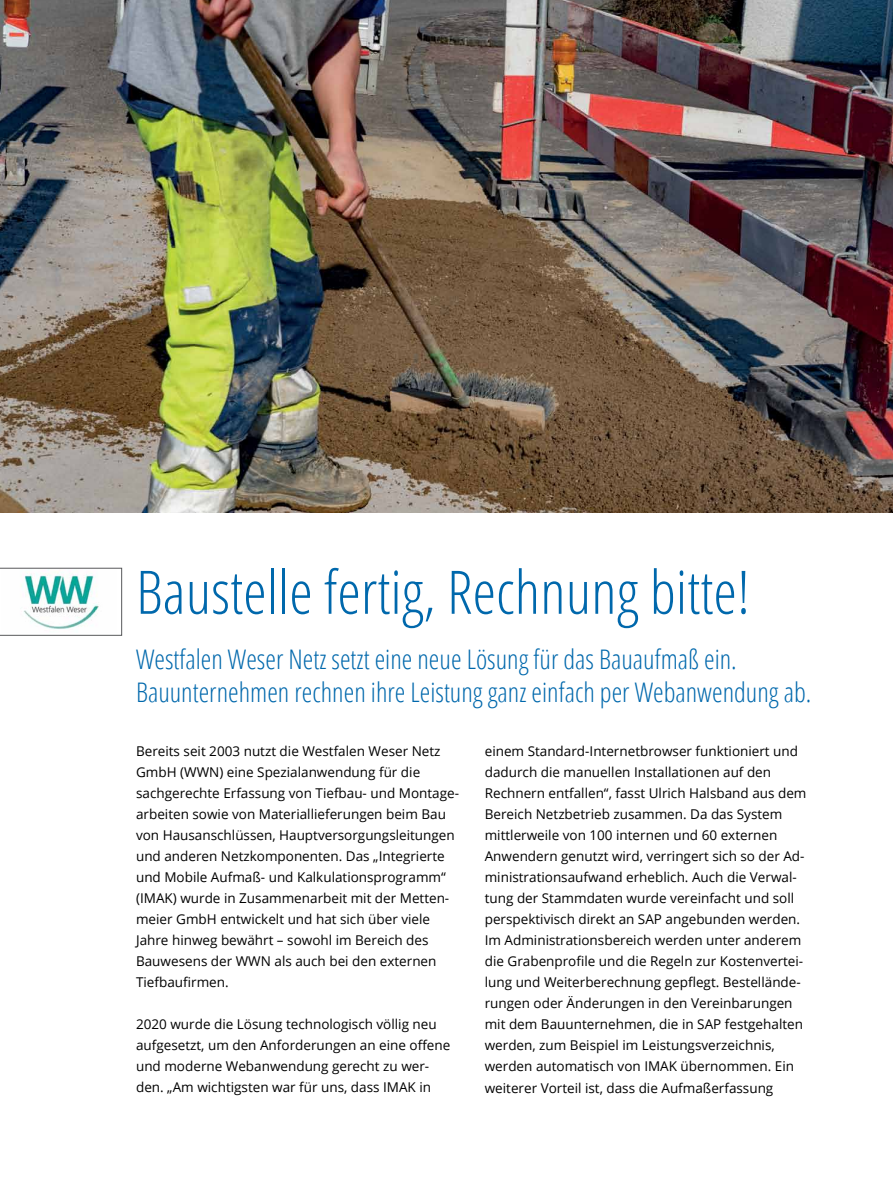
<style>
.page{position:relative;width:893px;height:1191px;background:#fff}
.page>*{position:absolute;margin:0;border:0;box-sizing:border-box;transform-origin:0 0}
.t1{font:300 condensed 60px "Open Sans";color:#0068ac}
.t2{font:300 condensed 27px/33px "Open Sans";color:#0068ac}
.t3{font:13.5px/21px "Open Sans";color:#000}
</style>
<div class="page">
<svg style="left:0;top:568px;width:122px;height:67px"></svg>
<img style="left:1px;top:570px;width:115px;height:63px">
<img style="left:0;top:0;width:893px;height:512px">
<h1 class="t1" style="left:136px;top:551px;width:615px">Baustelle fertig, Rechnung bitte!</h1>
<h2 class="t2" style="left:136px;top:642px;width:677px">Westfalen Weser Netz setzt eine neue Lösung für das Bauaufmaß ein.<br>Bauunternehmen rechnen ihre Leistung ganz einfach per Webanwendung ab.</h2>
<p class="t3" style="left:136px;top:740px;width:324px">Bereits seit 2003 nutzt die Westfalen Weser Netz GmbH (WWN) eine Spezialanwendung für die sachgerechte Erfassung von Tiefbau- und Montage&shy;arbeiten sowie von Materiallieferungen beim Bau von Hausanschlüssen, Hauptversorgungsleitungen und anderen Netzkomponenten. Das „Integrierte und Mobile Aufmaß- und Kalkulationsprogramm“ (IMAK) wurde in Zusammenarbeit mit der Metten&shy;meier GmbH entwickelt und hat sich über viele Jahre hinweg bewährt – sowohl im Bereich des Bauwesens der WWN als auch bei den externen Tiefbaufirmen.</p>
<p class="t3" style="left:136px;top:1013px;width:316px">2020 wurde die Lösung technologisch völlig neu aufgesetzt, um den Anforderungen an eine offene und moderne Webanwendung gerecht zu wer&shy;den. „Am wichtigsten war für uns, dass IMAK in</p>
<p class="t3" style="left:485px;top:740px;width:323px">einem Standard-Internetbrowser funktioniert und dadurch die manuellen Installationen auf den Rechnern entfallen“, fasst Ulrich Halsband aus dem Bereich Netzbetrieb zusammen. Da das System mittlerweile von 100 internen und 60 externen Anwendern genutzt wird, verringert sich so der Ad&shy;ministrationsaufwand erheblich. Auch die Verwal&shy;tung der Stammdaten wurde vereinfacht und soll perspektivisch direkt an SAP angebunden werden.<br>Im Administrationsbereich werden unter anderem die Grabenprofile und die Regeln zur Kostenvertei&shy;lung und Weiterberechnung gepflegt. Bestellände&shy;rungen oder Änderungen in den Vereinbarungen mit dem Bauunternehmen, die in SAP festgehalten werden, zum Beispiel im Leistungsverzeichnis, werden automatisch von IMAK übernommen. Ein weiterer Vorteil ist, dass die Aufmaßerfassung</p>
</div>
